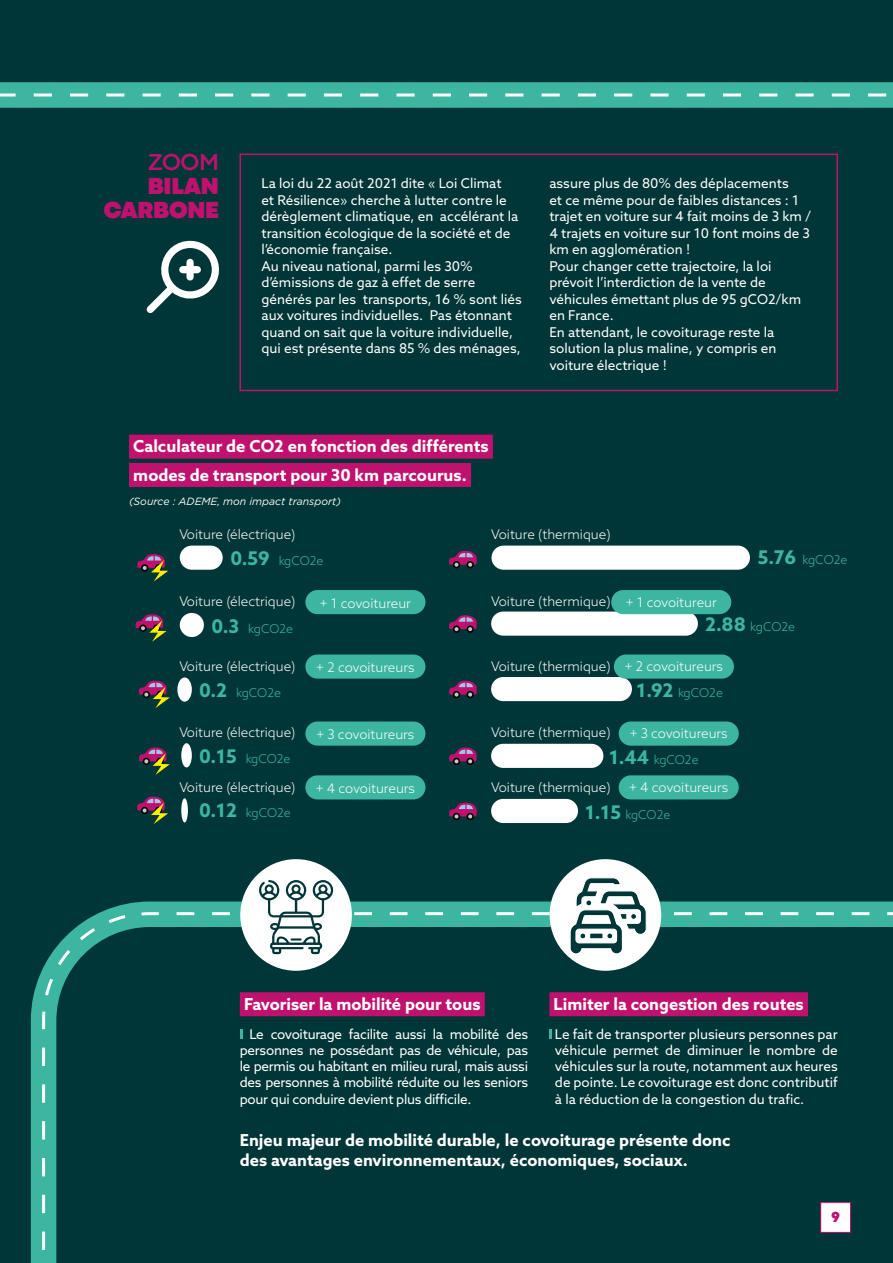
<style>
.page{position:relative;width:893px;height:1263px;background:#003637}
.page>*{position:absolute;margin:0;border:0;box-sizing:border-box;transform-origin:0 0}
.t1{font:900 24px/24px "Codec Pro";letter-spacing:-.01em;color:#c0116f;text-align:right}
.t2{font:700 24px "Codec Pro";color:#c0116f}
.t3{font:700 16.5px/28.3px "Azo Sans";color:#fff}
.t4{font:800 15px "Codec Pro";color:#c0116f}
.t5{font:13.5px/16.5px "Azo Sans";color:#fff}
.t6{font:300 13.35px "Azo Sans";color:#fff}
.t7{font:300 12.15px "Azo Sans";color:#3cb5a1}
.t8{font:italic 10.5px "Gotham";color:#fff}
.s1{font-weight:700;font-size:18.9px}
</style>
<div class="page">
<div style="left:0;top:82px;width:893px;height:26px;background:#3cb5a1"></div>
<div style="left:239px;top:154px;width:599px;height:237px;border:2px solid #c0116f"></div>
<div style="left:129px;top:435px;width:364px;height:24px;background:#c0116f"></div>
<div style="left:129px;top:463px;width:342px;height:24px;background:#c0116f"></div>
<svg style="left:30px;top:1047px;width:11px;height:216px;background:#37ab98"></svg>
<svg style="left:41px;top:911px;width:767px;height:352px"></svg>
<div style="left:240px;top:859px;width:112px;height:112px;background:#fff;border-radius:50%"></div>
<svg style="left:0;top:93px;width:887px;height:3px"></svg>
<svg style="left:146px;top:240px;width:73px;height:73px"></svg>
<div style="left:550px;top:859px;width:111px;height:112px;background:#fff;border-radius:50%"></div>
<svg style="left:168px;top:876px;width:725px;height:80px"></svg>
<div style="left:606px;top:932px;width:7px;height:7px;border:1px solid #fff;border-radius:50%"></div>
<div style="left:180px;top:546px;width:43px;height:24px;background:#fff;border-radius:12px"></div>
<div style="left:305px;top:590px;width:120px;height:24px;background:#3cb5a1;border-radius:12px"></div>
<div style="left:180px;top:613px;width:24px;height:24px;background:#fff;border-radius:50%"></div>
<div style="left:491px;top:546px;width:259px;height:24px;background:#fff;border-radius:12px"></div>
<div style="left:491px;top:611px;width:207px;height:25px;background:#fff;border-radius:12px"></div>
<div style="left:491px;top:677px;width:141px;height:24px;background:#fff;border-radius:12px"></div>
<div style="left:491px;top:744px;width:112px;height:24px;background:#fff;border-radius:12px"></div>
<div style="left:491px;top:799px;width:87px;height:24px;background:#fff;border-radius:12px"></div>
<div style="left:611px;top:590px;width:120px;height:24px;background:#3cb5a1;border-radius:12px"></div>
<div style="left:305px;top:654px;width:120px;height:25px;background:#3cb5a1;border-radius:12px"></div>
<div style="left:614px;top:654px;width:120px;height:25px;background:#3cb5a1;border-radius:12px"></div>
<div style="left:305px;top:721px;width:120px;height:25px;background:#3cb5a1;border-radius:12px"></div>
<div style="left:305px;top:775px;width:120px;height:24px;background:#3cb5a1;border-radius:12px"></div>
<div style="left:619px;top:721px;width:120px;height:25px;background:#3cb5a1;border-radius:12px"></div>
<div style="left:619px;top:775px;width:120px;height:24px;background:#3cb5a1;border-radius:12px"></div>
<div style="left:177px;top:677px;width:15px;height:25px;background:#fff;border-radius:50%"></div>
<div style="left:181px;top:743px;width:11px;height:24px;background:#fff;border-radius:50%"></div>
<div style="left:181px;top:798px;width:7px;height:24px;background:#fff;border-radius:50%"></div>
<div style="left:453px;top:561px;width:7px;height:7px;border:2px solid #010202;border-radius:50%"></div>
<div style="left:466px;top:561px;width:8px;height:7px;border:2px solid #010202;border-radius:50%"></div>
<svg style="left:449px;top:551px;width:28px;height:16px"></svg>
<div style="left:453px;top:625px;width:7px;height:8px;border:2px solid #010202;border-radius:50%"></div>
<div style="left:466px;top:625px;width:8px;height:8px;border:2px solid #010202;border-radius:50%"></div>
<svg style="left:449px;top:615px;width:28px;height:17px"></svg>
<div style="left:453px;top:691px;width:7px;height:7px;border:2px solid #010202;border-radius:50%"></div>
<div style="left:466px;top:691px;width:8px;height:7px;border:2px solid #010202;border-radius:50%"></div>
<svg style="left:449px;top:681px;width:28px;height:16px"></svg>
<div style="left:453px;top:758px;width:7px;height:7px;border:2px solid #010202;border-radius:50%"></div>
<div style="left:466px;top:758px;width:8px;height:7px;border:2px solid #010202;border-radius:50%"></div>
<svg style="left:449px;top:747px;width:28px;height:17px"></svg>
<div style="left:453px;top:813px;width:7px;height:7px;border:2px solid #010202;border-radius:50%"></div>
<div style="left:466px;top:813px;width:8px;height:7px;border:2px solid #010202;border-radius:50%"></div>
<svg style="left:449px;top:802px;width:28px;height:17px"></svg>
<svg style="left:138px;top:681px;width:32px;height:27px"></svg>
<svg style="left:138px;top:747px;width:32px;height:28px"></svg>
<svg style="left:137px;top:797px;width:31px;height:27px"></svg>
<svg style="left:137px;top:554px;width:31px;height:27px"></svg>
<svg style="left:135px;top:614px;width:32px;height:28px"></svg>
<div style="left:821px;top:1202px;width:29px;height:30px;background:#fff"></div>
<div style="left:820px;top:1202px;width:31px;height:31px;border:1px solid #c0116f"></div>
<h1 class="t2" style="left:148px;top:148px;width:72px">ZOOM</h1>
<h1 class="t1" style="left:104px;top:174px;width:117px">BILAN<br>CARBONE</h1>
<p class="t5" style="left:261px;top:175px;width:262px">La loi du 22 août 2021 dite « Loi Climat<br>et Résilience» cherche à lutter contre le dérèglement climatique, en accélérant la transition écologique de la société et de l’économie française.<br>Au niveau national, parmi les 30% d’émissions de gaz à effet de serre générés par les transports, 16 % sont liés aux voitures individuelles. Pas étonnant quand on sait que la voiture individuelle, qui est présente dans 85 % des ménages,</p>
<p class="t5" style="left:549px;top:175px;width:263px">assure plus de 80% des déplacements<br>et ce même pour de faibles distances : 1 trajet en voiture sur 4 fait moins de 3 km /<br>4 trajets en voiture sur 10 font moins de 3 km en agglomération !<br>Pour changer cette trajectoire, la loi prévoit l’interdiction de la vente de véhicules émettant plus de 95 gCO2/km en France.<br>En attendant, le covoiturage reste la solution la plus maline, y compris en voiture électrique !</p>
<p class="t3" style="left:133px;top:432px;width:357px">Calculateur de CO2 en fonction des différents modes de transport pour 30 km parcourus.</p>
<p class="t8" style="left:129px;top:495px;width:213px">(Source : ADEME, mon impact transport)</p>
<p class="t6" style="left:179px;top:525px;width:118px">Voiture (électrique)</p>
<p class="t6" style="left:491px;top:525px;width:121px">Voiture (thermique)</p>
<p class="t7" style="left:230px;top:553px;width:95px"><span class="s1">0.59</span> kgCO2e</p>
<p class="t7" style="left:758px;top:552px;width:91px"><span class="s1">5.76</span> kgCO2e</p>
<p class="t6" style="left:179px;top:593px;width:118px">Voiture (électrique)</p>
<p class="t6" style="left:491px;top:593px;width:121px">Voiture (thermique)</p>
<p class="t6" style="left:320px;top:594px;width:93px">+ 1 covoitureur</p>
<p class="t6" style="left:626px;top:593px;width:93px">+ 1 covoitureur</p>
<p class="t7" style="left:211px;top:620px;width:83px"><span class="s1">0.3</span> kgCO2e</p>
<p class="t7" style="left:705px;top:619px;width:92px"><span class="s1">2.88</span> kgCO2e</p>
<p class="t6" style="left:179px;top:658px;width:118px">Voiture (électrique)</p>
<p class="t6" style="left:491px;top:658px;width:121px">Voiture (thermique)</p>
<p class="t6" style="left:316px;top:659px;width:100px">+ 2 covoitureurs</p>
<p class="t6" style="left:625px;top:658px;width:100px">+ 2 covoitureurs</p>
<p class="t7" style="left:199px;top:685px;width:83px"><span class="s1">0.2</span> kgCO2e</p>
<p class="t7" style="left:637px;top:684px;width:88px"><span class="s1">1.92</span> kgCO2e</p>
<p class="t6" style="left:179px;top:723px;width:118px">Voiture (électrique)</p>
<p class="t6" style="left:316px;top:726px;width:100px">+ 3 covoitureurs</p>
<p class="t6" style="left:491px;top:723px;width:121px">Voiture (thermique)</p>
<p class="t6" style="left:630px;top:725px;width:100px">+ 3 covoitureurs</p>
<p class="t7" style="left:199px;top:751px;width:93px"><span class="s1">0.15</span> kgCO2e</p>
<p class="t7" style="left:199px;top:805px;width:93px"><span class="s1">0.12</span> kgCO2e</p>
<p class="t6" style="left:179px;top:779px;width:118px">Voiture (électrique)</p>
<p class="t6" style="left:316px;top:780px;width:101px">+ 4 covoitureurs</p>
<p class="t7" style="left:609px;top:751px;width:91px"><span class="s1">1.44</span> kgCO2e</p>
<p class="t7" style="left:585px;top:806px;width:87px"><span class="s1">1.15</span> kgCO2e</p>
<p class="t6" style="left:491px;top:779px;width:121px">Voiture (thermique)</p>
<p class="t6" style="left:629px;top:779px;width:101px">+ 4 covoitureurs</p>
<p class="t3" style="left:554px;top:989px;width:252px">Limiter la congestion des routes</p>
<p class="t5" style="left:555px;top:1026px;width:284px;text-align:justify">Le fait de transporter plusieurs personnes par véhicule permet de diminuer le nombre de véhicules sur la route, notamment aux heures de pointe. Le covoiturage est donc contributif à la réduction de la congestion du trafic.</p>
<p class="t3" style="left:240px;top:1130px;width:492px;line-height:19.8px">Enjeu majeur de mobilité durable, le covoiturage présente donc des avantages environnementaux, économiques, sociaux.</p>
<p class="t3" style="left:244px;top:989px;width:238px">Favoriser la mobilité pour tous</p>
<p class="t5" style="left:240px;top:1026px;width:290px;text-align:justify;text-indent:10px">Le covoiturage facilite aussi la mobilité des personnes ne possédant pas de véhicule, pas le permis ou habitant en milieu rural, mais aussi des personnes à mobilité réduite ou les seniors pour qui conduire devient plus difficile.</p>
<p class="t4" style="left:831px;top:1208px;width:10px">9</p>
</div>
